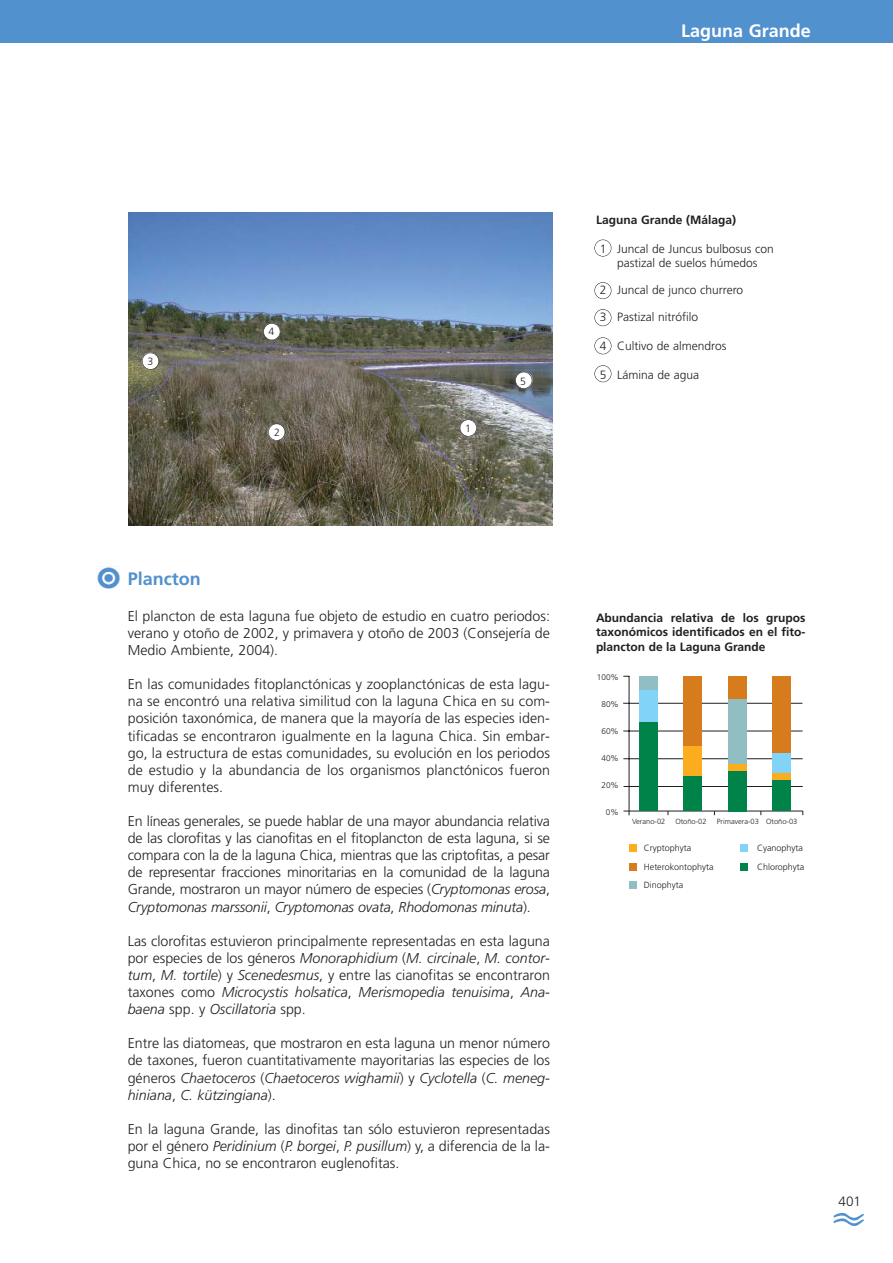
<style>
.page{position:relative;width:893px;height:1263px;background:#fff}
.page>*{position:absolute;margin:0;border:0;box-sizing:border-box;transform-origin:0 0}
.t1{font:700 18px "Frutiger";color:#fff}
.t2{font:700 18px "Frutiger";color:#5191cd}
.t3{font:300 14.25px/17.1px "Frutiger";color:#231f20;text-align:justify}
.t4{font:300 13.5px "Frutiger";color:#231f20}
.t5{font:300 12px/14.4px "Frutiger";color:#231f20;text-align:center}
.t6{font:700 12px/14.4px "Frutiger";color:#231f20;text-align:justify}
.t7{font:300 10.5px "Frutiger";color:#231f20}
.t8{font:300 9px/18.3px "Frutiger";color:#231f20}
.t9{font:300 8.25px "Frutiger";color:#231f20}
.t10{font:300 7.5px "Frutiger";color:#231f20}
.s1{font-style:italic}
</style>
<div class="page">
<div style="left:0;top:0;width:893px;height:43px;background:#5191cd"></div>
<svg style="left:833px;top:1212px;width:31px;height:14px"></svg>
<img style="left:129px;top:213px;width:423px;height:313px">
<div style="left:594px;top:240px;width:17px;height:17px;border:1px solid #231f20;border-radius:50%"></div>
<div style="left:594px;top:309px;width:17px;height:17px;border:1px solid #231f20;border-radius:50%"></div>
<div style="left:594px;top:282px;width:17px;height:17px;border:1px solid #231f20;border-radius:50%"></div>
<div style="left:594px;top:337px;width:17px;height:17px;border:1px solid #231f20;border-radius:50%"></div>
<div style="left:594px;top:365px;width:17px;height:17px;border:1px solid #231f20;border-radius:50%"></div>
<div style="left:460px;top:420px;width:16px;height:16px;background:#fff;border-radius:50%"></div>
<div style="left:460px;top:419px;width:17px;height:17px;border:1px solid #231f20;border-radius:50%"></div>
<div style="left:268px;top:424px;width:17px;height:16px;background:#fff;border-radius:50%"></div>
<div style="left:268px;top:424px;width:17px;height:17px;border:1px solid #231f20;border-radius:50%"></div>
<div style="left:142px;top:353px;width:17px;height:16px;background:#fff;border-radius:50%"></div>
<div style="left:142px;top:353px;width:17px;height:17px;border:1px solid #231f20;border-radius:50%"></div>
<div style="left:264px;top:323px;width:16px;height:17px;background:#fff;border-radius:50%"></div>
<div style="left:263px;top:323px;width:17px;height:17px;border:1px solid #231f20;border-radius:50%"></div>
<div style="left:515px;top:372px;width:17px;height:17px;background:#fff;border-radius:50%"></div>
<div style="left:515px;top:372px;width:17px;height:17px;border:1px solid #231f20;border-radius:50%"></div>
<img style="left:97px;top:567px;width:22px;height:22px">
<hr style="left:629px;top:676px;width:1px;height:139px;background:#231f20">
<hr style="left:623px;top:703px;width:179px;height:1px;background:#231f20">
<hr style="left:623px;top:731px;width:179px;height:1px;background:#231f20">
<hr style="left:623px;top:758px;width:180px;height:1px;background:#231f20">
<hr style="left:623px;top:786px;width:180px;height:1px;background:#231f20">
<hr style="left:623px;top:811px;width:180px;height:1px;background:#231f20">
<div style="left:629px;top:881px;width:8px;height:8px;background:#90bec2"></div>
<div style="left:629px;top:844px;width:8px;height:8px;background:#fbad1d"></div>
<div style="left:629px;top:863px;width:8px;height:7px;background:#d67c1c"></div>
<div style="left:740px;top:844px;width:7px;height:8px;background:#81d4f7"></div>
<div style="left:740px;top:863px;width:7px;height:7px;background:#008348"></div>
<hr style="left:639px;top:807px;width:19px;height:4px;background:#008348">
<div style="left:639px;top:722px;width:19px;height:85px;background:#008348"></div>
<div style="left:639px;top:679px;width:19px;height:43px;background:#81d4f7"></div>
<div style="left:639px;top:676px;width:19px;height:14px;background:#90bec2"></div>
<div style="left:683px;top:805px;width:19px;height:6px;background:#008348"></div>
<div style="left:683px;top:700px;width:19px;height:108px;background:#008348"></div>
<svg style="left:728px;top:811px;width:18px;height:1px"></svg>
<div style="left:728px;top:770px;width:18px;height:41px;background:#008348"></div>
<div style="left:683px;top:676px;width:19px;height:71px;background:#d67c1c"></div>
<div style="left:728px;top:764px;width:18px;height:6px;background:#fbad1d"></div>
<div style="left:728px;top:697px;width:18px;height:67px;background:#90bec2"></div>
<div style="left:728px;top:676px;width:18px;height:23px;background:#d67c1c"></div>
<div style="left:772px;top:784px;width:19px;height:27px;background:#008348"></div>
<div style="left:772px;top:779px;width:19px;height:5px;background:#008348"></div>
<div style="left:772px;top:773px;width:19px;height:6px;background:#fbad1d"></div>
<div style="left:772px;top:751px;width:19px;height:22px;background:#81d4f7"></div>
<div style="left:772px;top:676px;width:19px;height:77px;background:#d67c1c"></div>
<div style="left:683px;top:746px;width:19px;height:29px;background:#fbad1d"></div>
<p class="t1" style="left:681px;top:24px;width:131px">Laguna Grande</p>
<p class="t7" style="left:147px;top:357px;width:7px">3</p>
<p class="t7" style="left:269px;top:327px;width:7px">4</p>
<p class="t7" style="left:274px;top:428px;width:7px">2</p>
<p class="t7" style="left:465px;top:424px;width:7px">1</p>
<p class="t7" style="left:520px;top:377px;width:7px">5</p>
<p class="t6" style="left:596px;top:213px;width:141px">Laguna Grande (Málaga)</p>
<p class="t5" style="left:600px;top:242px;width:176px">1 Juncal de Juncus bulbosus con pastizal de suelos húmedos</p>
<p class="t5" style="left:600px;top:284px;width:145px">2 Juncal de junco churrero</p>
<p class="t5" style="left:600px;top:311px;width:100px">3 Pastizal nitrófilo</p>
<p class="t5" style="left:600px;top:340px;width:128px">4 Cultivo de almendros</p>
<p class="t5" style="left:600px;top:368px;width:101px">5 Lámina de agua</p>
<p class="t2" style="left:128px;top:571px;width:74px">Plancton</p>
<p class="t3" style="left:128px;top:608px;width:424px">El plancton de esta laguna fue objeto de estudio en cuatro periodos: verano y otoño de 2002, y primavera y otoño de 2003 (Consejería de Medio Ambiente, 2004).</p>
<p class="t3" style="left:128px;top:677px;width:424px">En las comunidades fitoplanctónicas y zooplanctónicas de esta lagu&shy;na se encontró una relativa similitud con la laguna Chica en su com&shy;posición taxonómica, de manera que la mayoría de las especies iden&shy;tificadas se encontraron igualmente en la laguna Chica. Sin embar&shy;go, la estructura de estas comunidades, su evolución en los periodos de estudio y la abundancia de los organismos planctónicos fueron muy diferentes.</p>
<p class="t3" style="left:128px;top:814px;width:424px">En líneas generales, se puede hablar de una mayor abundancia relativa de las clorofitas y las cianofitas en el fitoplancton de esta laguna, si se compara con la de la laguna Chica, mientras que las criptofitas, a pesar de representar fracciones minoritarias en la comunidad de la laguna Grande, mostraron un mayor número de especies (<span class="s1">Cryptomonas erosa</span>, <span class="s1">Cryptomonas marssonii</span>, <span class="s1">Cryptomonas ovata</span>, <span class="s1">Rhodomonas minuta</span>).</p>
<p class="t3" style="left:128px;top:933px;width:424px">Las clorofitas estuvieron principalmente representadas en esta laguna por especies de los géneros <span class="s1">Monoraphidium</span> (<span class="s1">M. circinale</span>, <span class="s1">M. contor&shy;tum</span>, <span class="s1">M. tortile</span>) y <span class="s1">Scenedesmus</span>, y entre las cianofitas se encontraron taxones como <span class="s1">Microcystis holsatica</span>, <span class="s1">Merismopedia tenuisima</span>, <span class="s1">Ana&shy;baena</span> spp. y <span class="s1">Oscillatoria</span> spp.</p>
<p class="t3" style="left:128px;top:1036px;width:424px">Entre las diatomeas, que mostraron en esta laguna un menor número de taxones, fueron cuantitativamente mayoritarias las especies de los géneros <span class="s1">Chaetoceros</span> (<span class="s1">Chaetoceros wighamii</span>) y <span class="s1">Cyclotella</span> (<span class="s1">C. meneg&shy;hiniana</span>, <span class="s1">C. kützingiana</span>).</p>
<p class="t3" style="left:128px;top:1121px;width:424px">En la laguna Grande, las dinofitas tan sólo estuvieron representadas por el género <span class="s1">Peridinium</span> (<span class="s1">P. borgei</span>, <span class="s1">P. pusillum</span>) y, a diferencia de la la&shy;guna Chica, no se encontraron euglenofitas.</p>
<p class="t6" style="left:596px;top:611px;width:211px">Abundancia relativa de los grupos taxonómicos identificados en el fito&shy;plancton de la Laguna Grande</p>
<p class="t9" style="left:597px;top:674px;width:24px">100%</p>
<p class="t9" style="left:601px;top:701px;width:19px">80%</p>
<p class="t9" style="left:601px;top:728px;width:19px">60%</p>
<p class="t9" style="left:601px;top:755px;width:19px">40%</p>
<p class="t9" style="left:601px;top:782px;width:19px">20%</p>
<p class="t9" style="left:606px;top:808px;width:14px">0%</p>
<p class="t10" style="left:632px;top:818px;width:35px">Verano-02</p>
<p class="t10" style="left:675px;top:818px;width:33px">Otoño-02</p>
<p class="t10" style="left:717px;top:818px;width:82px">Primavera-03 Otoño-03</p>
<p class="t8" style="left:644px;top:840px;width:49px">Cryptophyta</p>
<p class="t8" style="left:644px;top:858px;width:71px">Heterokontophyta<br>Dinophyta</p>
<p class="t8" style="left:757px;top:839px;width:49px;line-height:18.8px">Cyanophyta<br>Chlorophyta</p>
<p class="t4" style="left:839px;top:1196px;width:24px">401</p>
</div>
